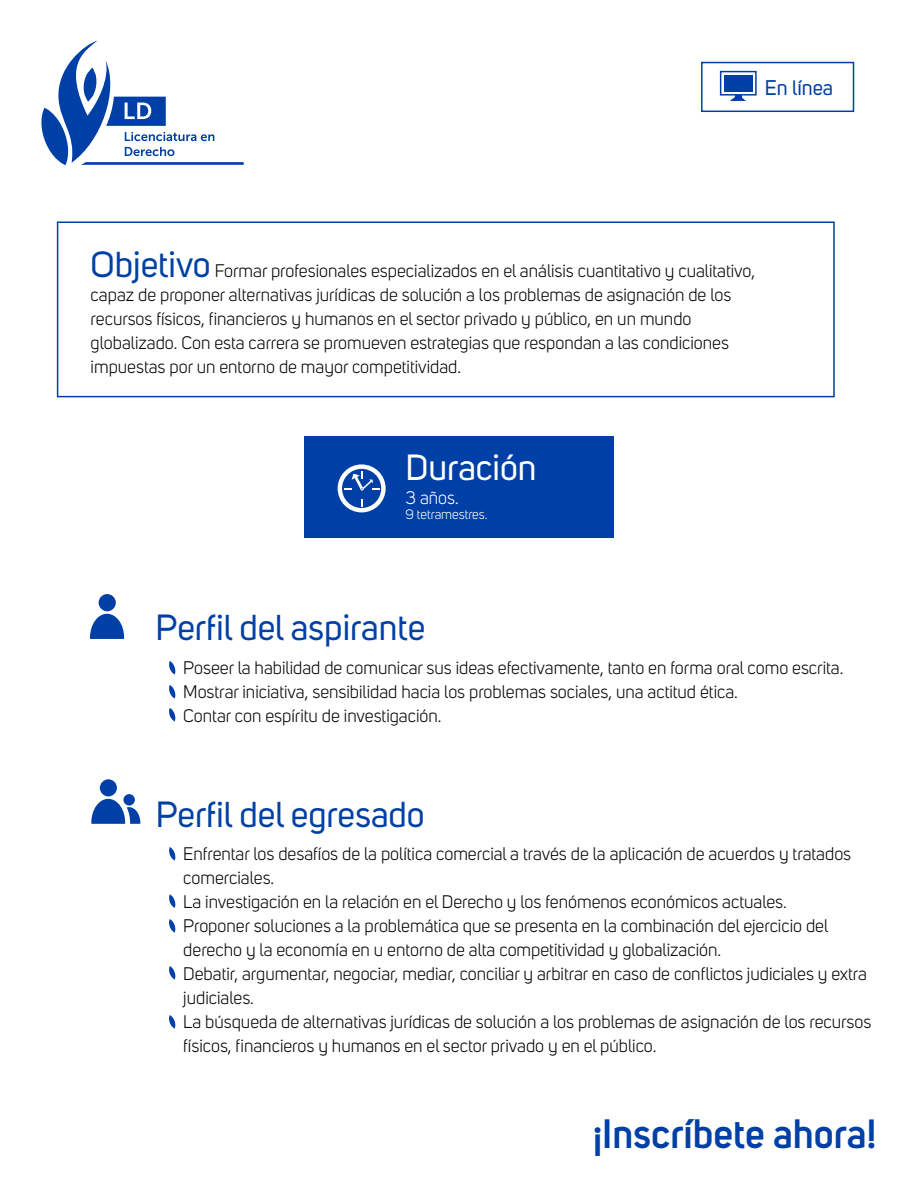
<style>
.page{position:relative;width:918px;height:1188px;background:#fff}
.page>*{position:absolute;margin:0;border:0;box-sizing:border-box;transform-origin:0 0}
.t1{font:600 40.5px "Uni Sans";color:#0040a6}
.t2{font:36px "Uni Sans";color:#0040a6}
.t3{font:36px "Uni Sans";color:#fff}
.t4{font:21px "Uni Sans";color:#0040a6}
.t5{font:18px/24px "Uni Sans";color:#040503}
.t6{font:18px "Uni Sans";color:#fff}
.t7{font:13.5px "Uni Sans";color:#fff}
.s1{font-size:36px;color:#0040a6}
</style>
<div class="page">
<svg style="left:41px;top:41px;width:203px;height:124px"></svg>
<div style="left:57px;top:221px;width:778px;height:176px;border:2px solid #0040a6"></div>
<div style="left:701px;top:62px;width:153px;height:50px;border:2px solid #0040a6"></div>
<svg style="left:169px;top:661px;width:7px;height:13px"></svg>
<svg style="left:169px;top:685px;width:7px;height:13px"></svg>
<svg style="left:169px;top:708px;width:7px;height:13px"></svg>
<svg style="left:169px;top:847px;width:7px;height:14px"></svg>
<svg style="left:169px;top:894px;width:7px;height:14px"></svg>
<svg style="left:169px;top:919px;width:7px;height:14px"></svg>
<svg style="left:169px;top:966px;width:7px;height:14px"></svg>
<svg style="left:169px;top:1015px;width:7px;height:14px"></svg>
<div style="left:724px;top:75px;width:28px;height:17px;background:#0040a6"></div>
<div style="left:720px;top:71px;width:37px;height:25px;border:2px solid #0040a6"></div>
<svg style="left:730px;top:95px;width:16px;height:6px"></svg>
<svg style="left:90px;top:594px;width:34px;height:45px"></svg>
<svg style="left:91px;top:779px;width:49px;height:45px"></svg>
<div style="left:304px;top:436px;width:310px;height:102px;background:#0040a6"></div>
<svg style="left:338px;top:464px;width:48px;height:48px"></svg>
<p class="t4" style="left:765px;top:76px;width:70px">En línea</p>
<p class="t5" style="left:91px;top:259px;width:666px"><span class="s1">Objetivo</span> Formar profesionales especializados en el análisis cuantitativo y cualitativo, capaz de proponer alternativas jurídicas de solución a los problemas de asignación de los recursos físicos, financieros y humanos en el sector privado y público, en un mundo globalizado. Con esta carrera se promueven estrategias que respondan a las condiciones impuestas por un entorno de mayor competitividad.</p>
<h2 class="t3" style="left:406px;top:447px;width:133px">Duración</h2>
<p class="t6" style="left:406px;top:488px;width:55px">3 años.</p>
<p class="t7" style="left:406px;top:507px;width:84px">9 tetramestres.</p>
<h2 class="t2" style="left:156px;top:607px;width:271px">Perfil del aspirante</h2>
<p class="t5" style="left:183px;top:656px;width:662px">Poseer la habilidad de comunicar sus ideas efectivamente, tanto en forma oral como escrita.<br>Mostrar iniciativa, sensibilidad hacia los problemas sociales, una actitud ética.<br>Contar con espíritu de investigación.</p>
<h2 class="t2" style="left:156px;top:793px;width:271px">Perfil del egresado</h2>
<p class="t5" style="left:183px;top:842px;width:690px">Enfrentar los desafíos de la política comercial a través de la aplicación de acuerdos y tratados comerciales.<br>La investigación en la relación en el Derecho y los fenómenos económicos actuales.<br>Proponer soluciones a la problemática que se presenta en la combinación del ejercicio del derecho y la economía en u entorno de alta competitividad y globalización.<br>Debatir, argumentar, negociar, mediar, conciliar y arbitrar en caso de conflictos judiciales y extra judiciales.<br>La búsqueda de alternativas jurídicas de solución a los problemas de asignación de los recursos físicos, financieros y humanos en el sector privado y en el público.</p>
<h1 class="t1" style="left:593px;top:1103px;width:285px">¡Inscríbete ahora!</h1>
</div>
